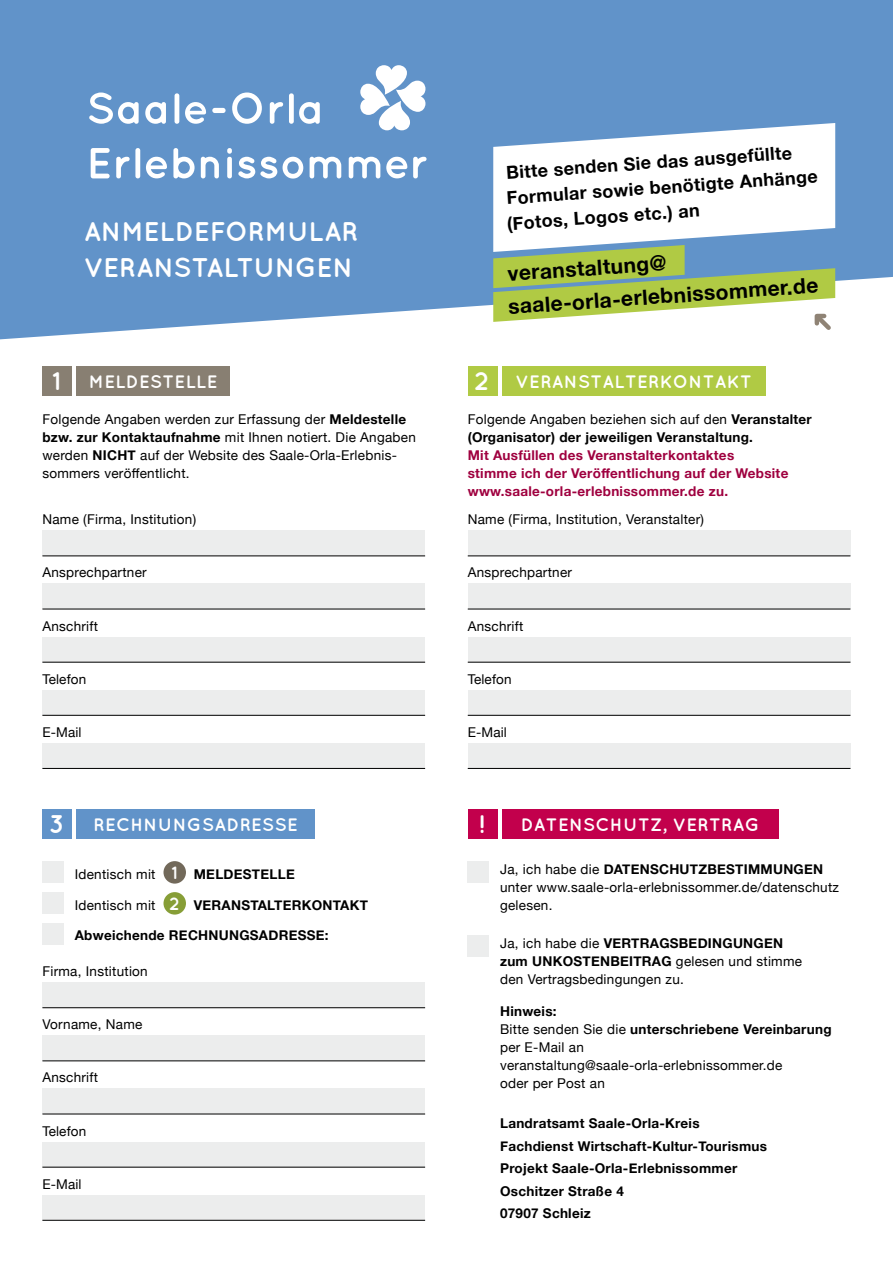
<style>
.page{position:relative;width:893px;height:1263px;background:#fff}
.page>*{position:absolute;margin:0;border:0;box-sizing:border-box;transform-origin:0 0}
.t1{font:700 27px/36px "Quicksand";letter-spacing:-.015em;color:#fff}
.t2{font:700 25.5px "Quicksand";color:#fff}
.t3{font:700 21px/33px "Helvetica Neue";color:#000}
.t4{font:700 18px/25.5px "Helvetica Neue";color:#000}
.t5{font:700 18px "Quicksand";letter-spacing:.02em;color:#fff}
.t6{font:13.5px/18px "Helvetica Neue";letter-spacing:.02em;color:#000}
.t7{font:700 13.5px/22.5px "Helvetica Neue";letter-spacing:.02em;color:#000}
.t8{font:700 13.5px/18px "Helvetica Neue";letter-spacing:.02em;color:#9f003f}
.s1{font-size:25.5px}
.s2{font-weight:700}
.s3{font-family:"Quicksand";font-weight:700;font-size:17.85px;color:#fff}
.s4{font-weight:400}
.s5{font-family:"Quicksand";font-size:17.85px;color:#fff}
</style>
<div class="page">
<div style="left:42px;top:530px;width:383px;height:26px;background:#eceded"></div>
<hr style="left:42px;top:556px;width:383px;height:1px;background:#000">
<div style="left:42px;top:584px;width:383px;height:25px;background:#eceded"></div>
<hr style="left:42px;top:609px;width:383px;height:1px;background:#000">
<div style="left:42px;top:637px;width:383px;height:25px;background:#eceded"></div>
<hr style="left:42px;top:662px;width:383px;height:1px;background:#000">
<div style="left:42px;top:690px;width:383px;height:25px;background:#eceded"></div>
<hr style="left:42px;top:715px;width:383px;height:1px;background:#000">
<div style="left:42px;top:743px;width:383px;height:26px;background:#eceded"></div>
<hr style="left:42px;top:768px;width:383px;height:1px;background:#000">
<div style="left:77px;top:366px;width:153px;height:29px;background:#887f72"></div>
<div style="left:43px;top:366px;width:29px;height:29px;background:#887f72"></div>
<div style="left:43px;top:809px;width:29px;height:30px;background:#6193c9"></div>
<div style="left:77px;top:809px;width:238px;height:30px;background:#6193c9"></div>
<div style="left:42px;top:982px;width:383px;height:26px;background:#eceded"></div>
<hr style="left:42px;top:1007px;width:383px;height:1px;background:#000">
<div style="left:42px;top:1035px;width:383px;height:26px;background:#eceded"></div>
<hr style="left:42px;top:1060px;width:383px;height:1px;background:#000">
<div style="left:42px;top:1089px;width:383px;height:25px;background:#eceded"></div>
<hr style="left:42px;top:1114px;width:383px;height:1px;background:#000">
<div style="left:42px;top:1142px;width:383px;height:25px;background:#eceded"></div>
<hr style="left:42px;top:1167px;width:383px;height:1px;background:#000">
<div style="left:42px;top:1195px;width:383px;height:25px;background:#eceded"></div>
<hr style="left:42px;top:1220px;width:383px;height:1px;background:#000">
<div style="left:42px;top:923px;width:22px;height:21px;background:#eceded"></div>
<div style="left:42px;top:862px;width:22px;height:21px;background:#eceded"></div>
<div style="left:163px;top:861px;width:23px;height:23px;background:#72695a;border-radius:50%"></div>
<div style="left:42px;top:893px;width:22px;height:21px;background:#eceded"></div>
<div style="left:163px;top:892px;width:23px;height:22px;background:#879e37;border-radius:50%"></div>
<div style="left:468px;top:809px;width:29px;height:30px;background:#c2004c"></div>
<div style="left:502px;top:809px;width:276px;height:30px;background:#c2004c"></div>
<div style="left:468px;top:861px;width:21px;height:21px;background:#eceded"></div>
<div style="left:468px;top:935px;width:21px;height:21px;background:#eceded"></div>
<div style="left:0;top:0;width:893px;height:339px;background:#6193c9"></div>
<svg style="left:360px;top:65px;width:65px;height:65px"></svg>
<svg style="left:91px;top:148px;width:336px;height:31px"></svg>
<svg style="left:89px;top:92px;width:231px;height:32px"></svg>
<div style="left:468px;top:366px;width:29px;height:29px;background:#b0ca44"></div>
<div style="left:502px;top:366px;width:263px;height:29px;background:#b0ca44"></div>
<div style="left:468px;top:530px;width:382px;height:26px;background:#eceded"></div>
<hr style="left:468px;top:556px;width:382px;height:1px;background:#000">
<div style="left:468px;top:584px;width:382px;height:25px;background:#eceded"></div>
<hr style="left:468px;top:609px;width:382px;height:1px;background:#000">
<div style="left:468px;top:637px;width:382px;height:25px;background:#eceded"></div>
<hr style="left:468px;top:662px;width:382px;height:1px;background:#000">
<div style="left:468px;top:690px;width:382px;height:25px;background:#eceded"></div>
<hr style="left:468px;top:715px;width:382px;height:1px;background:#000">
<div style="left:468px;top:743px;width:382px;height:26px;background:#eceded"></div>
<hr style="left:468px;top:768px;width:382px;height:1px;background:#000">
<svg style="left:493px;top:123px;width:342px;height:211px"></svg>
<h1 class="t1" style="left:84px;top:213px;width:276px">ANMELDEFORMULAR<br>VERANSTALTUNGEN</h1>
<h3 class="t5" style="left:52px;top:371px;width:167px"><span class="s1">1</span> MELDESTELLE</h3>
<p class="t6" style="left:42px;top:411px;width:375px">Folgende Angaben werden zur Erfassung der <span class="s2">Meldestelle bzw. zur Kontaktaufnahme</span> mit Ihnen notiert. Die Angaben werden <span class="s2">NICHT</span> auf der Website des Saale-Orla-Erlebnis&shy;sommers veröffentlicht.</p>
<p class="t6" style="left:42px;top:511px;width:155px">Name (Firma, Institution)</p>
<p class="t6" style="left:42px;top:564px;width:106px">Ansprechpartner</p>
<p class="t6" style="left:42px;top:617px;width:57px">Anschrift</p>
<p class="t6" style="left:42px;top:671px;width:45px">Telefon</p>
<p class="t6" style="left:42px;top:724px;width:41px">E-Mail</p>
<h3 class="t5" style="left:49px;top:814px;width:250px"><span class="s1">3</span> RECHNUNGSADRESSE</h3>
<p class="t6" style="left:75px;top:866px;width:222px">Identisch mit <span class="s3">1</span> <span class="s2">MELDESTELLE</span></p>
<p class="t7" style="left:75px;top:894px;width:295px"><span class="s4">Identisch mit</span> <span class="s5">2</span> VERANSTALTERKONTAKT</p>
<p class="t7" style="left:75px;top:924px;width:255px">Abweichende RECHNUNGSADRESSE:</p>
<p class="t6" style="left:42px;top:963px;width:107px">Firma, Institution</p>
<p class="t6" style="left:42px;top:1016px;width:102px">Vorname, Name</p>
<p class="t6" style="left:42px;top:1069px;width:57px">Anschrift</p>
<p class="t6" style="left:42px;top:1122px;width:45px">Telefon</p>
<p class="t6" style="left:42px;top:1176px;width:41px">E-Mail</p>
<h3 class="t4" style="left:503px;top:160px;width:315px;rotate:-4deg">Bitte senden Sie das ausgefüllte<br>Formular sowie benötigte Anhänge (Fotos, Logos etc.) an</h3>
<h3 class="t3" style="left:505px;top:258px;width:312px;rotate:-4deg">veranstaltung@ saale-orla-erlebnissommer.de</h3>
<h3 class="t5" style="left:474px;top:371px;width:279px"><span class="s1">2</span> VERANSTALTERKONTAKT</h3>
<p class="t7" style="left:468px;top:411px;width:346px;line-height:18px"><span class="s4">Folgende Angaben beziehen sich auf den</span> Veranstalter (Organisator) der jeweiligen Veranstaltung.</p>
<p class="t8" style="left:468px;top:447px;width:322px">Mit Ausfüllen des Veranstalterkontaktes<br>stimme ich der Veröffentlichung auf der Website www.saale-orla-erlebnissommer.de zu.</p>
<p class="t6" style="left:468px;top:511px;width:238px">Name (Firma, Institution, Veranstalter)</p>
<p class="t6" style="left:468px;top:564px;width:106px">Ansprechpartner</p>
<p class="t6" style="left:468px;top:617px;width:57px">Anschrift</p>
<p class="t6" style="left:468px;top:671px;width:45px">Telefon</p>
<p class="t6" style="left:468px;top:724px;width:41px">E-Mail</p>
<h2 class="t2" style="left:479px;top:809px;width:8px">!</h2>
<h3 class="t5" style="left:521px;top:814px;width:240px">DATENSCHUTZ, VERTRAG</h3>
<p class="t6" style="left:500px;top:861px;width:340px">Ja, ich habe die <span class="s2">DATENSCHUTZBESTIMMUNGEN </span>unter www.saale-orla-erlebnissommer.de/datenschutz gelesen.</p>
<p class="t6" style="left:500px;top:935px;width:304px">Ja, ich habe die <span class="s2">VERTRAGSBEDINGUNGEN zum UNKOSTENBEITRAG</span> gelesen und stimme den Vertragsbedingungen zu.</p>
<p class="t6" style="left:500px;top:1002px;width:333px"><span class="s2">Hinweis:<br></span>Bitte senden Sie die <span class="s2">unterschriebene Vereinbarung </span>per E-Mail an veranstaltung@saale-orla-erlebnissommer.de<br>oder per Post an</p>
<p class="t7" style="left:500px;top:1112px;width:268px">Landratsamt Saale-Orla-Kreis<br>Fachdienst Wirtschaft-Kultur-Tourismus<br>Projekt Saale-Orla-Erlebnissommer<br>Oschitzer Straße 4<br>07907 Schleiz</p>
</div>
